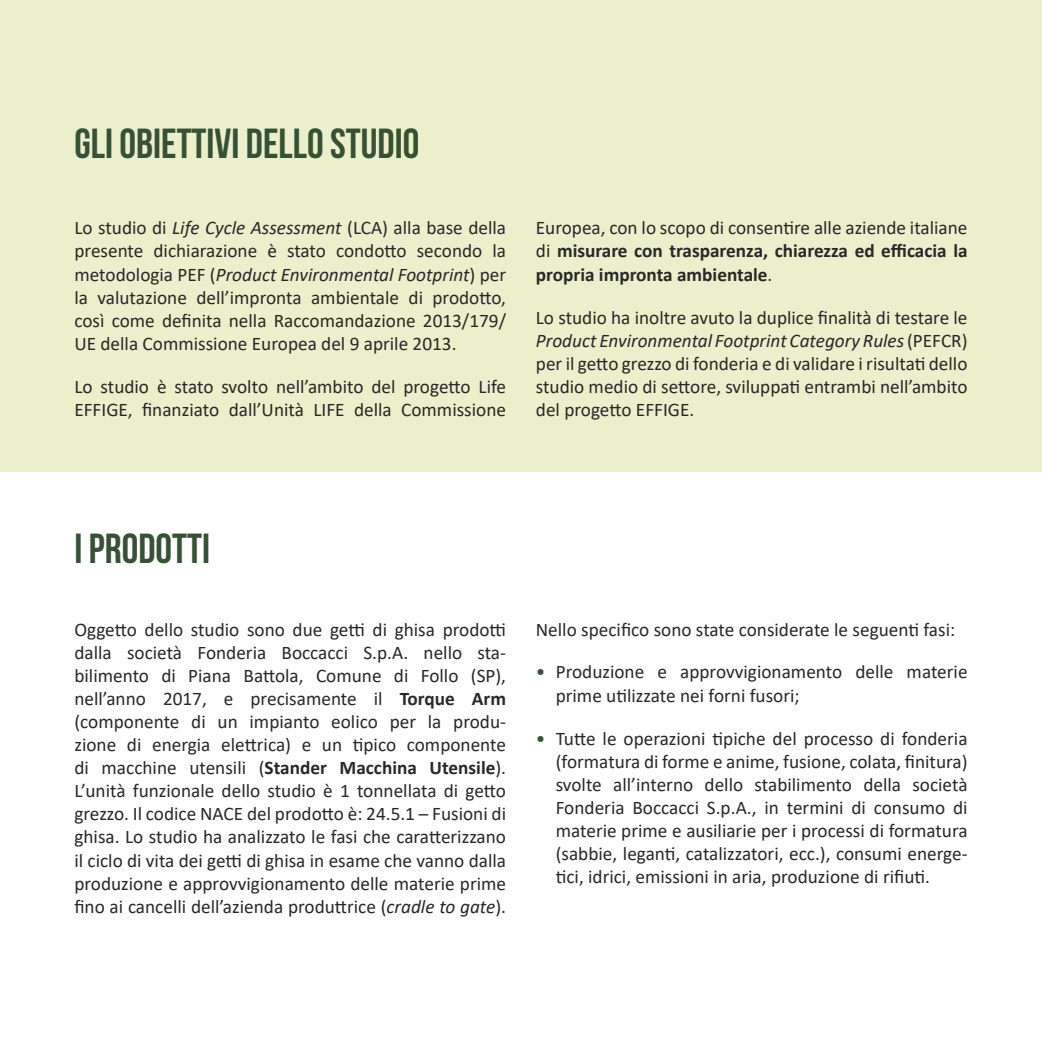
<style>
.page{position:relative;width:1042px;height:1042px;background:#fff}
.page>*{position:absolute;margin:0;border:0;box-sizing:border-box;transform-origin:0 0}
.t1{font:700 42px "Bebas Neue";color:#365136}
.t2{font:19.25px/23.1px "Calibri";color:#282828;text-align:justify}
.t3{font:700 19.25px/23.1px "Calibri";color:#282828;text-align:justify}
.s1{font-style:italic}
.s2{font-weight:400}
.s3{font-weight:700}
.s4{color:#365136}
</style>
<div class="page">
<div style="left:1px;top:0;width:1041px;height:471px;background:#ebefcb"></div>
<h1 class="t1" style="left:74px;top:120px;width:346px">GLI OBIETTIVI DELLO STUDIO</h1>
<p class="t2" style="left:74px;top:216px;width:433px">Lo studio di <span class="s1">Life Cycle Assessment</span> (LCA) alla base della presente dichiarazione è stato condotto secondo la metodologia PEF (<span class="s1">Product Environmental Footprint</span>) per la valutazione dell’impronta ambientale di prodotto, così come definita nella Raccomandazione 2013/179/ UE della Commissione Europea del 9 aprile 2013.</p>
<p class="t2" style="left:74px;top:374px;width:433px">Lo studio è stato svolto nell’ambito del progetto Life<br>EFFIGE, finanziato dall’Unità LIFE della Commissione</p>
<p class="t3" style="left:536px;top:216px;width:433px"><span class="s2">Europea, con lo scopo di consentire alle aziende italiane di</span> misurare con trasparenza, chiarezza ed efficacia la propria impronta ambientale<span class="s2">.</span></p>
<p class="t2" style="left:536px;top:305px;width:433px">Lo studio ha inoltre avuto la duplice finalità di testare le <span class="s1">Product Environmental Footprint Category Rules</span> (PEFCR) per il getto grezzo di fonderia e di validare i risultati dello studio medio di settore, sviluppati entrambi nell’ambito del progetto EFFIGE.</p>
<h1 class="t1" style="left:74px;top:526px;width:137px">I PRODOTTI</h1>
<p class="t2" style="left:74px;top:617px;width:433px">Oggetto dello studio sono due getti di ghisa prodotti dalla società Fonderia Boccacci S.p.A. nello sta&shy;bilimento di Piana Battola, Comune di Follo (SP), nell’anno 2017, e precisamente il <span class="s3">Torque Arm </span>(componente di un impianto eolico per la produ&shy;zione di energia elettrica) e un tipico componente di macchine utensili (<span class="s3">Stander Macchina Utensile</span>).<br>L’unità funzionale dello studio è 1 tonnellata di getto grezzo. Il codice NACE del prodotto è: 24.5.1 – Fusioni di ghisa. Lo studio ha analizzato le fasi che caratterizzano il ciclo di vita dei getti di ghisa in esame che vanno dalla produzione e approvvigionamento delle materie prime fino ai cancelli dell’azienda produttrice (<span class="s1">cradle to gate</span>).</p>
<p class="t2" style="left:536px;top:617px;width:421px">Nello specifico sono state considerate le seguenti fasi:</p>
<p class="t2" style="left:556px;top:660px;width:413px;text-indent:-20px"><span class="s4">•</span> Produzione e approvvigionamento delle materie prime utilizzate nei forni fusori;</p>
<p class="t2" style="left:556px;top:726px;width:413px;text-indent:-20px"><span class="s4">•</span> Tutte le operazioni tipiche del processo di fonderia (formatura di forme e anime, fusione, colata, finitura) svolte all’interno dello stabilimento della società Fonderia Boccacci S.p.A., in termini di consumo di materie prime e ausiliarie per i processi di formatura (sabbie, leganti, catalizzatori, ecc.), consumi energe&shy;tici, idrici, emissioni in aria, produzione di rifiuti.</p>
</div>
